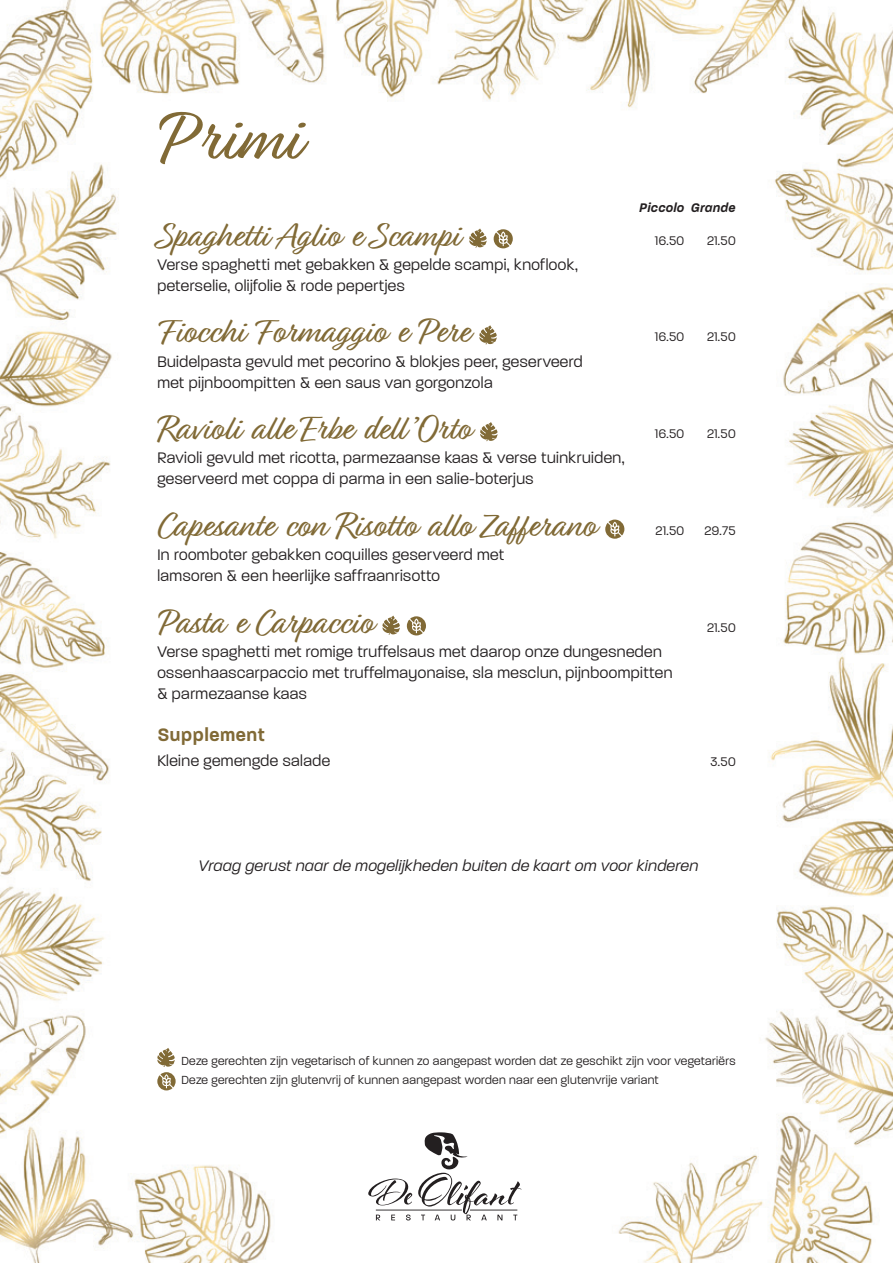
<style>
.page{position:relative;width:893px;height:1263px;background:#fff}
.page>*{position:absolute;margin:0;border:0;box-sizing:border-box;transform-origin:0 0}
.t1{font:72px "Relation";color:#816a36}
.t2{font:36px "Relation";color:#816a36}
.t3{font:600 19.5px "Paralucent";letter-spacing:.03em;color:#816a36;scale:.95 1}
.t4{font:300 16.5px/21px "Paralucent";letter-spacing:.03em;color:#231f20;scale:.95 1}
.t5{font:italic 300 16.5px "Paralucent";letter-spacing:.03em;color:#231f20;scale:.95 1}
.t6{font:300 13.5px "Paralucent";letter-spacing:.03em;color:#231f20;scale:.95 1}
.t7{font:italic 600 13.5px "Paralucent";letter-spacing:.03em;color:#231f20;scale:.95 1}
.t8{font:300 12.6px/19.5px "Paralucent";letter-spacing:.03em;color:#231f20;scale:.95 1}
</style>
<div class="page">
<img style="left:0;top:0;width:893px;height:1263px">
<svg style="left:368px;top:1178px;width:44px;height:27px"></svg>
<svg style="left:376px;top:1214px;width:4px;height:6px"></svg>
<svg style="left:391px;top:1214px;width:4px;height:6px"></svg>
<svg style="left:406px;top:1214px;width:5px;height:6px"></svg>
<svg style="left:418px;top:1132px;width:103px;height:88px"></svg>
<hr style="left:470px;top:1209px;width:47px;height:1px;background:#231f20">
<hr style="left:376px;top:1209px;width:86px;height:1px;background:#231f20">
<svg style="left:469px;top:229px;width:18px;height:19px"></svg>
<svg style="left:494px;top:229px;width:19px;height:19px"></svg>
<svg style="left:479px;top:325px;width:18px;height:19px"></svg>
<svg style="left:480px;top:422px;width:18px;height:19px"></svg>
<svg style="left:605px;top:520px;width:19px;height:19px"></svg>
<svg style="left:382px;top:616px;width:18px;height:19px"></svg>
<svg style="left:407px;top:616px;width:19px;height:19px"></svg>
<svg style="left:157px;top:1048px;width:19px;height:42px"></svg>
<h1 class="t1" style="left:157px;top:97px;width:142px">Primi</h1>
<h2 class="t2" style="left:157px;top:214px;width:303px">Spaghetti Aglio e Scampi</h2>
<p class="t4" style="left:157px;top:254px;width:444px">Verse spaghetti met gebakken &amp; gepelde scampi, knoflook, peterselie, olijfolie &amp; rode pepertjes</p>
<h2 class="t2" style="left:157px;top:311px;width:313px">Fiocchi Formaggio e Pere</h2>
<p class="t4" style="left:157px;top:351px;width:449px">Buidelpasta gevuld met pecorino &amp; blokjes peer, geserveerd met pijnboompitten &amp; een saus van gorgonzola</p>
<h2 class="t2" style="left:157px;top:408px;width:314px">Ravioli alle Erbe dell’Orto</h2>
<p class="t4" style="left:157px;top:447px;width:493px">Ravioli gevuld met ricotta, parmezaanse kaas &amp; verse tuinkruiden, geserveerd met coppa di parma in een salie-boterjus</p>
<h2 class="t2" style="left:157px;top:505px;width:439px">Capesante con Risotto allo Zafferano</h2>
<p class="t4" style="left:157px;top:544px;width:366px">In roomboter gebakken coquilles geserveerd met lamsoren &amp; een heerlijke saffraanrisotto</p>
<h2 class="t2" style="left:157px;top:601px;width:216px">Pasta e Carpaccio</h2>
<p class="t7" style="left:639px;top:200px;width:103px">Piccolo Grande</p>
<p class="t6" style="left:655px;top:232px;width:32px">16.50</p>
<p class="t6" style="left:707px;top:232px;width:32px">21.50</p>
<p class="t6" style="left:655px;top:329px;width:32px">16.50</p>
<p class="t6" style="left:707px;top:329px;width:32px">21.50</p>
<p class="t6" style="left:655px;top:426px;width:32px">16.50</p>
<p class="t6" style="left:707px;top:426px;width:32px">21.50</p>
<p class="t6" style="left:656px;top:523px;width:32px">21.50</p>
<p class="t6" style="left:704px;top:523px;width:34px">29.75</p>
<p class="t6" style="left:707px;top:619px;width:32px">21.50</p>
<p class="t4" style="left:157px;top:641px;width:544px">Verse spaghetti met romige truffelsaus met daarop onze dungesneden ossenhaascarpaccio met truffelmayonaise, sla mesclun, pijnboompitten &amp; parmezaanse kaas</p>
<p class="t3" style="left:157px;top:723px;width:114px">Supplement</p>
<p class="t4" style="left:157px;top:750px;width:183px">Kleine gemengde salade</p>
<p class="t6" style="left:711px;top:754px;width:28px">3.50</p>
<p class="t5" style="left:199px;top:856px;width:527px">Vraag gerust naar de mogelijkheden buiten de kaart om voor kinderen</p>
<p class="t8" style="left:181px;top:1051px;width:585px">Deze gerechten zijn vegetarisch of kunnen zo aangepast worden dat ze geschikt zijn voor vegetariërs<br>Deze gerechten zijn glutenvrij of kunnen aangepast worden naar een glutenvrije variant</p>
</div>
